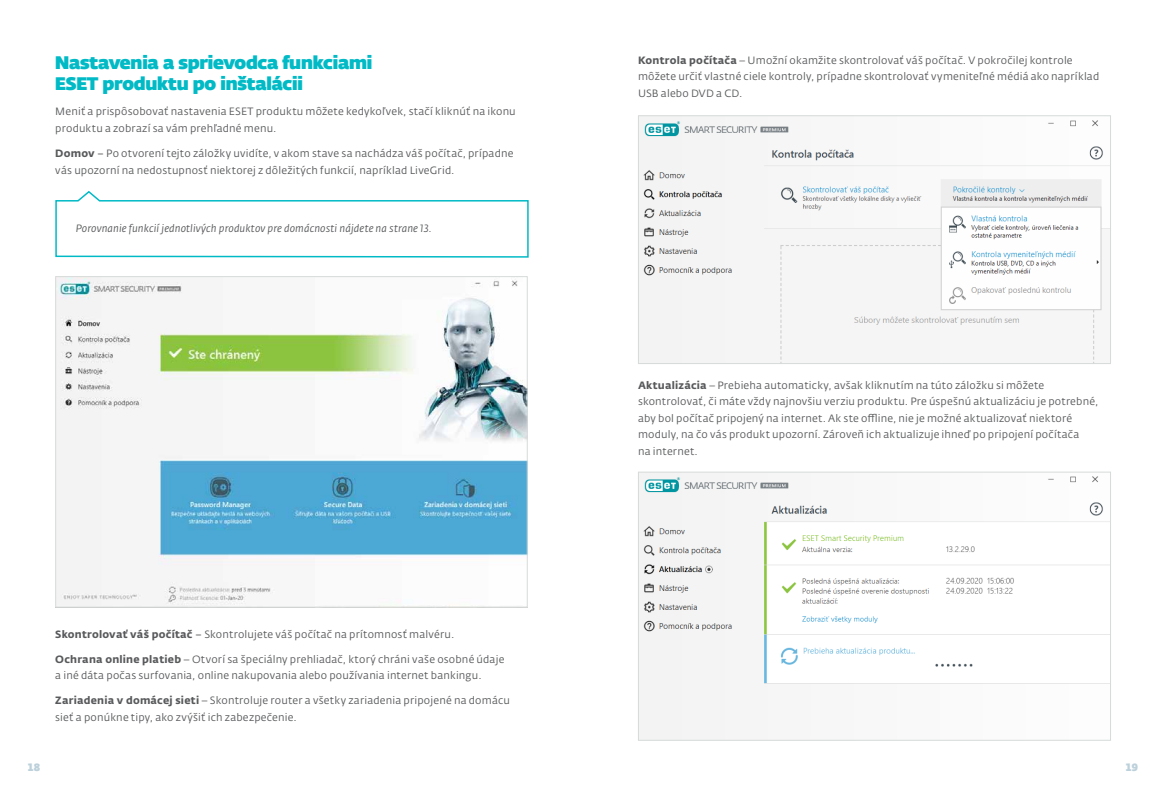
<style>
.page{position:relative;width:1166px;height:796px;background:#fff}
.page>*{position:absolute;margin:0;border:0;box-sizing:border-box;transform-origin:0 0}
.t1{font:800 18px/21px "Fedra Sans Dis Std";letter-spacing:-.015em;color:#00bac6}
.t2{font:10.5px/16.5px "Fedra Sans Alt Pro";letter-spacing:.015em;color:#58595b}
.t3{font:italic 10.5px "Fedra Sans Alt Pro";letter-spacing:.01em;color:#58595b}
.t4{font:800 10.5px "Fedra Sans Dis Std";color:#bdd1db}
.s1{font-weight:700}
.s2{font-family:"Fedra Sans Alt Pro Demi LF"}
</style>
<div class="page">
<img style="left:57px;top:278px;width:468px;height:327px">
<div style="left:55px;top:276px;width:472px;height:331px;border:1px solid #d6dbd9"></div>
<img style="left:640px;top:117px;width:468px;height:245px">
<div style="left:638px;top:115px;width:472px;height:249px;border:1px solid #d6dbd9"></div>
<svg style="left:55px;top:191px;width:474px;height:67px"></svg>
<img style="left:640px;top:473px;width:468px;height:265px">
<div style="left:638px;top:471px;width:472px;height:269px;border:1px solid #d6dbd9"></div>
<h1 class="t1" style="left:55px;top:51px;width:318px">Nastavenia a sprievodca funkciami<br>ESET produktu po inštalácii</h1>
<p class="t2" style="left:55px;top:103px;width:462px">Meniť a prispôsobovať nastavenia ESET produktu môžete kedykoľvek, stačí kliknúť na ikonu produktu a zobrazí sa vám prehľadné menu.</p>
<p class="t2" style="left:55px;top:145px;width:459px"><span class="s1">Domov</span> <span class="s2">–</span> Po otvorení tejto záložky uvidíte, v akom stave sa nachádza váš počítač, prípadne vás upozorní na nedostupnosť niektorej z dôležitých funkcií, napríklad LiveGrid.</p>
<p class="t3" style="left:76px;top:222px;width:357px">Porovnanie funkcií jednotlivých produktov pre domácnosti nájdete na strane 13.</p>
<p class="t2" style="left:55px;top:625px;width:400px"><span class="s1">Skontrolovať váš počítač</span> <span class="s2">–</span> Skontrolujete váš počítač na prítomnosť malvéru.</p>
<p class="t2" style="left:55px;top:650px;width:450px"><span class="s1">Ochrana online platieb</span> – Otvorí sa špeciálny prehliadač, ktorý chráni vaše osobné údaje a iné dáta počas surfovania, online nakupovania alebo používania internet bankingu.</p>
<p class="t2" style="left:55px;top:691px;width:456px"><span class="s1">Zariadenia v domácej sieti</span> – Skontroluje router a všetky zariadenia pripojené na domácu sieť a ponúkne tipy, ako zvýšiť ich zabezpečenie.</p>
<p class="t2" style="left:638px;top:52px;width:462px"><span class="s1">Kontrola počítača</span> – Umožní okamžite skontrolovať váš počítač. V pokročilej kontrole môžete určiť vlastné ciele kontroly, prípadne skontrolovať vymeniteľné médiá ako napríklad<br>USB alebo DVD a CD.</p>
<p class="t2" style="left:638px;top:376px;width:461px"><span class="s1">Aktualizácia</span> – Prebieha automaticky, avšak kliknutím na túto záložku si môžete skontrolovať, či máte vždy najnovšiu verziu produktu. Pre úspešnú aktualizáciu je potrebné, aby bol počítač pripojený na internet. Ak ste offline, nie je možné aktualizovať niektoré moduly, na čo vás produkt upozorní. Zároveň ich aktualizuje ihneď po pripojení počítača<br>na internet.</p>
<p class="t4" style="left:28px;top:758px;width:14px">18</p>
<p class="t4" style="left:1125px;top:758px;width:14px">19</p>
</div>
